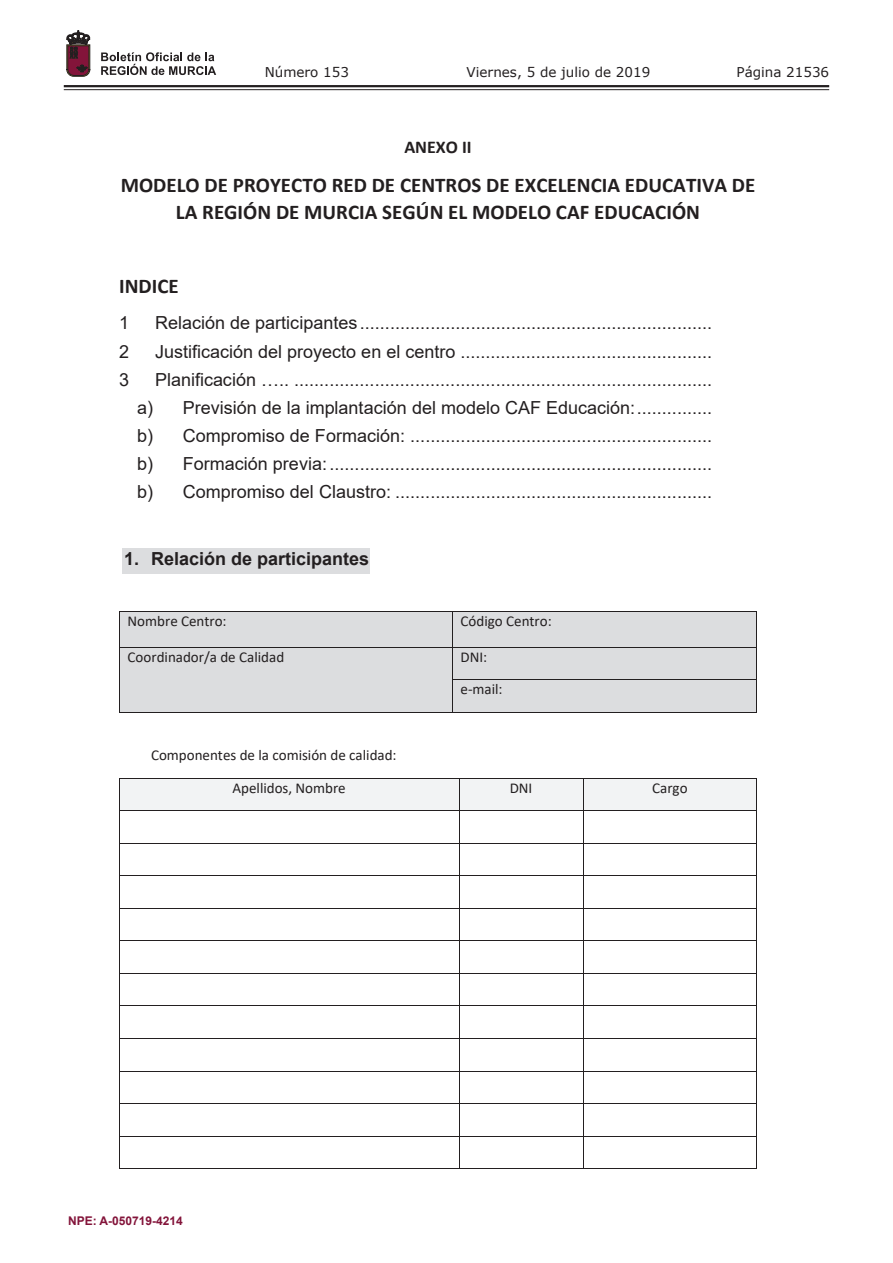
<style>
.page{position:relative;width:893px;height:1263px;background:#fff}
.page>*{position:absolute;margin:0;border:0;box-sizing:border-box;transform-origin:0 0}
.t1{font:700 21px/27.6px "Calibri";color:#231f20;text-align:center}
.t2{font:18px/28.2px "Arial";color:#231f20;text-align:justify}
.t3{font:700 18px "Arial";color:#231f20}
.t4{font:700 18px "Calibri";color:#231f20}
.t5{font:15px/32.5px "Calibri";color:#231f20}
.t6{font:13.5px "Verdana";color:#231f20}
.t7{font:700 12px "Arial";color:#83143a}
</style>
<div class="page">
<hr style="left:64px;top:85px;width:765px;height:2px;background:#231f20">
<hr style="left:64px;top:89px;width:765px;height:1px;background:#231f20">
<svg style="left:101px;top:52px;width:115px;height:23px"></svg>
<svg style="left:67px;top:31px;width:23px;height:45px"></svg>
<div style="left:120px;top:612px;width:332px;height:35px;background:#dcdddf"></div>
<div style="left:453px;top:612px;width:303px;height:35px;background:#dcdddf"></div>
<hr style="left:119px;top:611px;width:638px;height:1px;background:#231f20">
<hr style="left:119px;top:612px;width:1px;height:35px;background:#231f20">
<hr style="left:452px;top:612px;width:1px;height:35px;background:#231f20">
<hr style="left:756px;top:612px;width:1px;height:35px;background:#231f20">
<div style="left:120px;top:647px;width:332px;height:65px;background:#dcdddf"></div>
<div style="left:453px;top:647px;width:303px;height:32px;background:#dcdddf"></div>
<hr style="left:119px;top:647px;width:638px;height:1px;background:#231f20">
<hr style="left:119px;top:647px;width:1px;height:32px;background:#231f20">
<hr style="left:452px;top:647px;width:1px;height:32px;background:#231f20">
<hr style="left:756px;top:647px;width:1px;height:32px;background:#231f20">
<div style="left:453px;top:680px;width:303px;height:32px;background:#dcdddf"></div>
<hr style="left:452px;top:679px;width:305px;height:1px;background:#231f20">
<hr style="left:119px;top:680px;width:1px;height:32px;background:#231f20">
<hr style="left:119px;top:712px;width:333px;height:1px;background:#231f20">
<hr style="left:452px;top:680px;width:1px;height:32px;background:#231f20">
<hr style="left:453px;top:712px;width:303px;height:1px;background:#231f20">
<hr style="left:756px;top:680px;width:1px;height:32px;background:#231f20">
<div style="left:120px;top:779px;width:339px;height:31px;background:#f2f3f4"></div>
<div style="left:459px;top:779px;width:124px;height:31px;background:#f2f3f4"></div>
<div style="left:584px;top:779px;width:172px;height:31px;background:#f2f3f4"></div>
<hr style="left:119px;top:778px;width:638px;height:1px;background:#231f20">
<hr style="left:119px;top:779px;width:1px;height:31px;background:#231f20">
<hr style="left:459px;top:779px;width:1px;height:31px;background:#231f20">
<hr style="left:583px;top:779px;width:1px;height:31px;background:#231f20">
<hr style="left:756px;top:779px;width:1px;height:31px;background:#231f20">
<hr style="left:119px;top:810px;width:638px;height:1px;background:#231f20">
<hr style="left:119px;top:811px;width:1px;height:32px;background:#231f20">
<hr style="left:459px;top:811px;width:1px;height:32px;background:#231f20">
<hr style="left:583px;top:811px;width:1px;height:32px;background:#231f20">
<hr style="left:756px;top:811px;width:1px;height:32px;background:#231f20">
<hr style="left:119px;top:843px;width:638px;height:1px;background:#231f20">
<hr style="left:119px;top:844px;width:1px;height:31px;background:#231f20">
<hr style="left:459px;top:844px;width:1px;height:31px;background:#231f20">
<hr style="left:583px;top:844px;width:1px;height:31px;background:#231f20">
<hr style="left:756px;top:844px;width:1px;height:31px;background:#231f20">
<hr style="left:119px;top:875px;width:638px;height:1px;background:#231f20">
<hr style="left:119px;top:876px;width:1px;height:32px;background:#231f20">
<hr style="left:459px;top:876px;width:1px;height:32px;background:#231f20">
<hr style="left:583px;top:876px;width:1px;height:32px;background:#231f20">
<hr style="left:756px;top:876px;width:1px;height:32px;background:#231f20">
<hr style="left:119px;top:908px;width:638px;height:1px;background:#231f20">
<hr style="left:119px;top:909px;width:1px;height:31px;background:#231f20">
<hr style="left:459px;top:909px;width:1px;height:31px;background:#231f20">
<hr style="left:583px;top:909px;width:1px;height:31px;background:#231f20">
<hr style="left:756px;top:909px;width:1px;height:31px;background:#231f20">
<hr style="left:119px;top:940px;width:638px;height:1px;background:#231f20">
<hr style="left:119px;top:941px;width:1px;height:32px;background:#231f20">
<hr style="left:459px;top:941px;width:1px;height:32px;background:#231f20">
<hr style="left:583px;top:941px;width:1px;height:32px;background:#231f20">
<hr style="left:756px;top:941px;width:1px;height:32px;background:#231f20">
<hr style="left:119px;top:973px;width:638px;height:1px;background:#231f20">
<hr style="left:119px;top:974px;width:1px;height:31px;background:#231f20">
<hr style="left:459px;top:974px;width:1px;height:31px;background:#231f20">
<hr style="left:583px;top:974px;width:1px;height:31px;background:#231f20">
<hr style="left:756px;top:974px;width:1px;height:31px;background:#231f20">
<hr style="left:119px;top:1005px;width:638px;height:1px;background:#231f20">
<hr style="left:119px;top:1006px;width:1px;height:32px;background:#231f20">
<hr style="left:459px;top:1006px;width:1px;height:32px;background:#231f20">
<hr style="left:583px;top:1006px;width:1px;height:32px;background:#231f20">
<hr style="left:756px;top:1006px;width:1px;height:32px;background:#231f20">
<hr style="left:119px;top:1038px;width:638px;height:1px;background:#231f20">
<hr style="left:119px;top:1039px;width:1px;height:32px;background:#231f20">
<hr style="left:459px;top:1039px;width:1px;height:32px;background:#231f20">
<hr style="left:583px;top:1039px;width:1px;height:32px;background:#231f20">
<hr style="left:756px;top:1039px;width:1px;height:32px;background:#231f20">
<hr style="left:119px;top:1071px;width:638px;height:1px;background:#231f20">
<hr style="left:119px;top:1071px;width:1px;height:32px;background:#231f20">
<hr style="left:459px;top:1071px;width:1px;height:32px;background:#231f20">
<hr style="left:583px;top:1071px;width:1px;height:32px;background:#231f20">
<hr style="left:756px;top:1071px;width:1px;height:32px;background:#231f20">
<hr style="left:119px;top:1103px;width:638px;height:1px;background:#231f20">
<hr style="left:119px;top:1104px;width:1px;height:32px;background:#231f20">
<hr style="left:459px;top:1104px;width:1px;height:32px;background:#231f20">
<hr style="left:583px;top:1104px;width:1px;height:32px;background:#231f20">
<hr style="left:756px;top:1104px;width:1px;height:32px;background:#231f20">
<hr style="left:119px;top:1136px;width:638px;height:1px;background:#231f20">
<hr style="left:119px;top:1136px;width:1px;height:33px;background:#231f20">
<hr style="left:119px;top:1168px;width:340px;height:1px;background:#231f20">
<hr style="left:459px;top:1136px;width:1px;height:33px;background:#231f20">
<hr style="left:459px;top:1168px;width:124px;height:1px;background:#231f20">
<hr style="left:583px;top:1136px;width:1px;height:33px;background:#231f20">
<hr style="left:584px;top:1168px;width:172px;height:1px;background:#231f20">
<hr style="left:756px;top:1136px;width:1px;height:33px;background:#231f20">
<div style="left:122px;top:548px;width:247px;height:25px;background:#dcdddf"></div>
<p class="t6" style="left:265px;top:62px;width:86px">Número 153</p>
<p class="t6" style="left:467px;top:62px;width:185px">Viernes, 5 de julio de 2019</p>
<p class="t6" style="left:736px;top:62px;width:94px">Página 21536</p>
<p class="t4" style="left:404px;top:134px;width:69px">ANEXO II</p>
<p class="t1" style="left:121px;top:171px;width:636px">MODELO DE PROYECTO RED DE CENTROS DE EXCELENCIA EDUCATIVA DE<br>LA REGIÓN DE MURCIA SEGÚN EL MODELO CAF EDUCACIÓN</p>
<p class="t1" style="left:119px;top:272px;width:61px">INDICE</p>
<p class="t2" style="left:119px;top:309px;width:12px">1</p>
<p class="t2" style="left:155px;top:309px;width:559px">Relación de participantes ......................................................................</p>
<p class="t2" style="left:119px;top:337px;width:12px">2</p>
<p class="t2" style="left:155px;top:337px;width:559px">Justificación del proyecto en el centro ..................................................</p>
<p class="t2" style="left:119px;top:365px;width:12px">3</p>
<p class="t2" style="left:137px;top:365px;width:577px;text-indent:18px">Planificación ….. ................................................................................... a) Previsión de la implantación del modelo CAF Educación: ............... b) Compromiso de Formación: ............................................................ b) Formación previa: ............................................................................ b) Compromiso del Claustro: ...............................................................</p>
<p class="t3" style="left:124px;top:546px;width:247px">1. Relación de participantes</p>
<p class="t5" style="left:128px;top:604px;width:101px">Nombre Centro:</p>
<p class="t5" style="left:460px;top:604px;width:93px">Código Centro:</p>
<p class="t5" style="left:128px;top:640px;width:158px">Coordinador/a de Calidad</p>
<p class="t5" style="left:460px;top:640px;width:44px">DNI: e‐mail:</p>
<p class="t5" style="left:233px;top:739px;width:166px;text-indent:-81px">Componentes de la comisión de calidad:<br>Apellidos, Nombre</p>
<p class="t5" style="left:510px;top:771px;width:24px">DNI</p>
<p class="t5" style="left:652px;top:771px;width:37px">Cargo</p>
<p class="t7" style="left:68px;top:1212px;width:116px">NPE: A-050719-4214</p>
</div>
